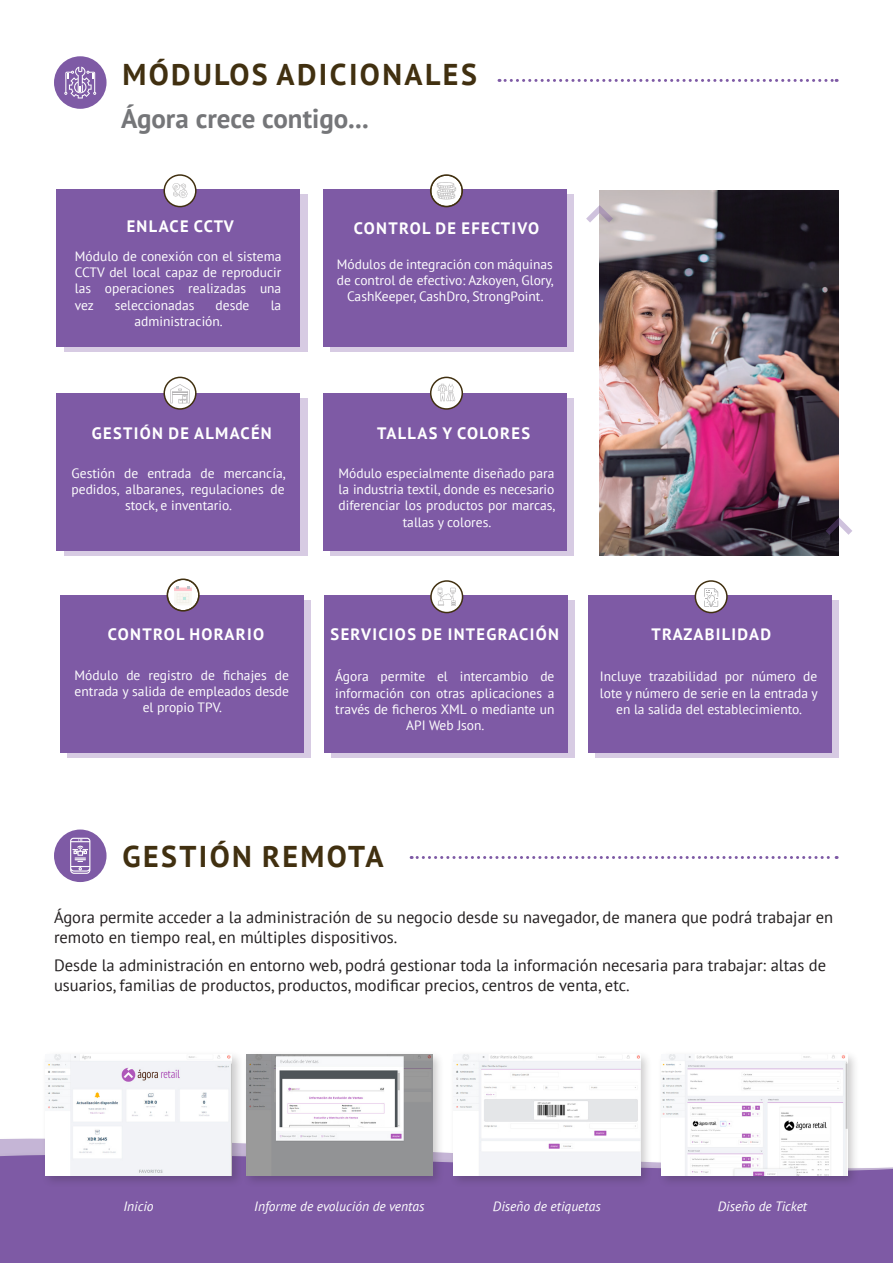
<style>
.page{position:relative;width:893px;height:1263px;background:#fff}
.page>*{position:absolute;margin:0;border:0;box-sizing:border-box;transform-origin:0 0}
.t1{font:700 30px "PT Sans";letter-spacing:.08em;color:#413010}
.t2{font:700 27px "PT Sans";color:#757679}
.t3{font:16.5px/19.8px "PT Sans";color:#231f20}
.t4{font:700 16.5px "PT Sans";letter-spacing:.08em;color:#fff}
.t5{font:13.5px/16.2px "PT Sans";color:#fff;text-align:center}
.t6{font:italic 13.5px "PT Sans";color:#fff}
</style>
<div class="page">
<div style="left:0;top:1138px;width:893px;height:125px;background:#7e5aa5"></div>
<div style="left:64px;top:194px;width:243px;height:158px;background:#d7cbe3"></div>
<div style="left:56px;top:189px;width:244px;height:158px;background:#7e5aa5"></div>
<div style="left:64px;top:398px;width:243px;height:158px;background:#d7cbe3"></div>
<div style="left:56px;top:393px;width:244px;height:158px;background:#7e5aa5"></div>
<div style="left:331px;top:194px;width:243px;height:158px;background:linear-gradient(to right,#d7cbe3,#d7cbe3)"></div>
<div style="left:323px;top:189px;width:243px;height:158px;background:#7e5aa5"></div>
<div style="left:331px;top:398px;width:243px;height:158px;background:linear-gradient(to right,#d7cbe3,#d7cbe3)"></div>
<div style="left:323px;top:393px;width:243px;height:158px;background:#7e5aa5"></div>
<div style="left:331px;top:600px;width:244px;height:158px;background:#d7cbe3"></div>
<div style="left:596px;top:600px;width:243px;height:158px;background:linear-gradient(to right,#d7cbe3,#d7cbe3)"></div>
<div style="left:324px;top:595px;width:243px;height:158px;background:#7e5aa5"></div>
<div style="left:588px;top:595px;width:243px;height:158px;background:#7e5aa5"></div>
<div style="left:68px;top:600px;width:243px;height:158px;background:linear-gradient(to right,#d7cbe3,#d7cbe3)"></div>
<div style="left:60px;top:595px;width:243px;height:158px;background:#7e5aa5"></div>
<div style="left:164px;top:175px;width:32px;height:32px;background:#fff;border-radius:50%"></div>
<svg style="left:173px;top:183px;width:15px;height:15px"></svg>
<div style="left:163px;top:174px;width:34px;height:33px;border:2px solid #413010;border-radius:50%"></div>
<svg style="left:164px;top:377px;width:32px;height:32px"></svg>
<svg style="left:170px;top:384px;width:20px;height:19px"></svg>
<div style="left:163px;top:377px;width:34px;height:33px;border:2px solid #413010;border-radius:50%"></div>
<div style="left:431px;top:175px;width:31px;height:32px;background:#fff;border-radius:50%"></div>
<svg style="left:437px;top:182px;width:19px;height:17px"></svg>
<div style="left:431px;top:175px;width:31px;height:32px;border:2px solid #413010;border-radius:50%"></div>
<div style="left:430px;top:174px;width:33px;height:33px;border:2px solid #413010;border-radius:50%"></div>
<div style="left:431px;top:377px;width:31px;height:32px;background:#fff;border-radius:50%"></div>
<svg style="left:438px;top:384px;width:17px;height:17px"></svg>
<div style="left:430px;top:377px;width:33px;height:33px;border:2px solid #413010;border-radius:50%"></div>
<svg style="left:431px;top:581px;width:32px;height:31px"></svg>
<svg style="left:438px;top:588px;width:18px;height:18px"></svg>
<div style="left:430px;top:580px;width:33px;height:33px;border:2px solid #413010;border-radius:50%"></div>
<div style="left:695px;top:581px;width:32px;height:31px;background:#fff;border-radius:50%"></div>
<svg style="left:704px;top:588px;width:14px;height:19px"></svg>
<div style="left:695px;top:580px;width:33px;height:33px;border:2px solid #413010;border-radius:50%"></div>
<div style="left:167px;top:579px;width:32px;height:32px;background:#fff;border-radius:50%"></div>
<svg style="left:174px;top:586px;width:18px;height:19px"></svg>
<div style="left:167px;top:579px;width:32px;height:32px;border:2px solid #413010;border-radius:50%"></div>
<div style="left:167px;top:578px;width:33px;height:34px;border:2px solid #413010;border-radius:50%"></div>
<div style="left:41px;top:1050px;width:203px;height:138px;background:#231f20;opacity:.23"></div>
<img style="left:45px;top:1054px;width:187px;height:121px">
<div style="left:242px;top:1050px;width:203px;height:138px;background:#231f20;opacity:.23"></div>
<img style="left:246px;top:1054px;width:187px;height:121px">
<div style="left:450px;top:1050px;width:203px;height:138px;background:#231f20;opacity:.23"></div>
<img style="left:454px;top:1054px;width:186px;height:121px">
<div style="left:657px;top:1050px;width:203px;height:138px;background:#231f20;opacity:.23"></div>
<img style="left:661px;top:1054px;width:187px;height:121px">
<div style="left:54px;top:56px;width:53px;height:53px;background:#7e5aa5;border-radius:50%"></div>
<div style="left:54px;top:829px;width:53px;height:53px;background:#7e5aa5;border-radius:50%"></div>
<svg style="left:70px;top:838px;width:20px;height:36px"></svg>
<svg style="left:64px;top:67px;width:32px;height:31px"></svg>
<svg style="left:499px;top:79px;width:338px;height:3px"></svg>
<svg style="left:411px;top:856px;width:426px;height:3px"></svg>
<img style="left:600px;top:191px;width:239px;height:365px">
<svg style="left:586px;top:205px;width:27px;height:18px"></svg>
<svg style="left:825px;top:517px;width:27px;height:18px"></svg>
<p class="t1" style="left:122px;top:54px;width:356px">MÓDULOS ADICIONALES</p>
<p class="t2" style="left:121px;top:101px;width:249px">Ágora crece contigo...</p>
<p class="t4" style="left:127px;top:215px;width:109px">ENLACE CCTV</p>
<p class="t5" style="left:75px;top:248px;width:208px;text-align:justify">Módulo de conexión con el sistema CCTV del local capaz de reproducir las operaciones realizadas una vez</p>
<p class="t5" style="left:115px;top:296px;width:81px">seleccionadas</p>
<p class="t5" style="left:216px;top:296px;width:35px">desde</p>
<p class="t5" style="left:271px;top:296px;width:12px">la</p>
<p class="t5" style="left:134px;top:313px;width:90px">administración.</p>
<p class="t4" style="left:354px;top:217px;width:187px">CONTROL DE EFECTIVO</p>
<p class="t5" style="left:337px;top:256px;width:219px">Módulos de integración con máquinas de control de efectivo: Azkoyen, Glory,<br>CashKeeper, CashDro, StrongPoint.</p>
<p class="t4" style="left:92px;top:422px;width:181px">GESTIÓN DE ALMACÉN</p>
<p class="t4" style="left:377px;top:422px;width:155px">TALLAS Y COLORES</p>
<p class="t5" style="left:72px;top:464px;width:216px">Gestión de entrada de mercancía, pedidos, albaranes, regulaciones de stock, e inventario.</p>
<p class="t4" style="left:108px;top:624px;width:158px">CONTROL HORARIO</p>
<p class="t5" style="left:75px;top:667px;width:216px">Módulo de registro de fichajes de entrada y salida de empleados desde el propio TPV.</p>
<p class="t5" style="left:338px;top:465px;width:219px">Módulo especialmente diseñado para la industria textil, donde es necesario diferenciar los productos por marcas, tallas y colores.</p>
<p class="t4" style="left:331px;top:623px;width:230px">SERVICIOS DE INTEGRACIÓN</p>
<p class="t4" style="left:651px;top:623px;width:121px">TRAZABILIDAD</p>
<p class="t5" style="left:335px;top:668px;width:221px">Ágora permite el intercambio de información con otras aplicaciones a través de ficheros XML o mediante un<br>API Web Json.</p>
<p class="t5" style="left:600px;top:668px;width:219px">Incluye trazabilidad por número de lote y número de serie en la entrada y en la salida del establecimiento.</p>
<p class="t1" style="left:122px;top:836px;width:263px">GESTIÓN REMOTA</p>
<p class="t3" style="left:54px;top:907px;width:781px">Ágora permite acceder a la administración de su negocio desde su navegador, de manera que podrá trabajar en remoto en tiempo real, en múltiples dispositivos.</p>
<p class="t3" style="left:54px;top:955px;width:773px">Desde la administración en entorno web, podrá gestionar toda la información necesaria para trabajar: altas de usuarios, familias de productos, productos, modificar precios, centros de venta, etc.</p>
<p class="t6" style="left:124px;top:1198px;width:32px">Inicio</p>
<p class="t6" style="left:254px;top:1198px;width:172px">Informe de evolución de ventas</p>
<p class="t6" style="left:493px;top:1198px;width:109px">Diseño de etiquetas</p>
<p class="t6" style="left:718px;top:1198px;width:91px">Diseño de Ticket</p>
</div>
